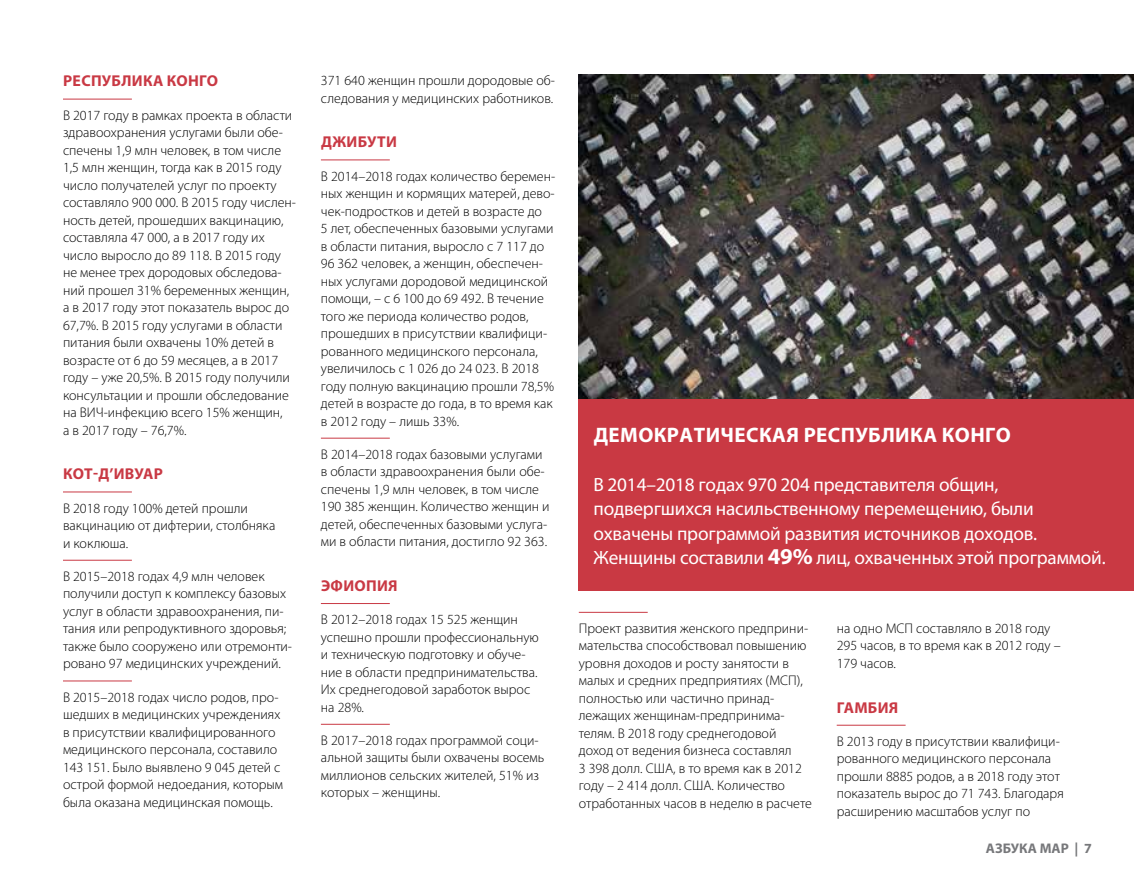
<style>
.page{position:relative;width:1134px;height:882px;background:#fff}
.page>*{position:absolute;margin:0;border:0;box-sizing:border-box;transform-origin:0 0}
.t1{font:700 21px "Myriad Pro";letter-spacing:.02em;color:#fff}
.t2{font:19.25px/24.5px "Myriad Pro";letter-spacing:-.01em;color:#fff}
.t3{font:700 15.75px "Myriad Pro";letter-spacing:.02em;color:#c93944}
.t4{font:300 14px/17.5px "Myriad Pro";color:#000}
.t5{font:300 14px/17.5px "Myriad Pro";color:#000101}
.t6{font:700 14px "Myriad Pro";color:#77787b}
.s1{font-weight:700;font-size:22.75px}
</style>
<div class="page">
<img style="left:579px;top:75px;width:555px;height:324px">
<hr style="left:63px;top:99px;width:69px;height:1px;background:#c93944">
<hr style="left:63px;top:492px;width:69px;height:1px;background:#c93944">
<hr style="left:63px;top:560px;width:69px;height:1px;background:#c93944">
<hr style="left:63px;top:681px;width:69px;height:1px;background:#c93944">
<hr style="left:321px;top:159px;width:69px;height:1px;background:#c93944">
<hr style="left:321px;top:438px;width:69px;height:1px;background:#c93944">
<hr style="left:321px;top:603px;width:69px;height:1px;background:#c93944">
<hr style="left:321px;top:724px;width:69px;height:1px;background:#c93944">
<hr style="left:579px;top:612px;width:69px;height:1px;background:#c93944">
<hr style="left:837px;top:725px;width:69px;height:1px;background:#c93944">
<div style="left:579px;top:399px;width:555px;height:192px;background:#c93943"></div>
<p class="t3" style="left:63px;top:71px;width:156px">РЕСПУБЛИКА КОНГО</p>
<p class="t5" style="left:63px;top:107px;width:235px">В 2017 году в рамках проекта в области здравоохранения услугами были обе&shy;спечены 1,9 млн человек, в том числе 1,5 млн женщин, тогда как в 2015 году число получателей услуг по проекту составляло 900 000. В 2015 году числен&shy;ность детей, прошедших вакцинацию, составляла 47 000, а в 2017 году их число выросло до 89 118. В 2015 году не менее трех дородовых обследова&shy;ний прошел 31% беременных женщин, а в 2017 году этот показатель вырос до 67,7%. В 2015 году услугами в области питания были охвачены 10% детей в возрасте от 6 до 59 месяцев, а в 2017 году – уже 20,5%. В 2015 году получили консультации и прошли обследование на ВИЧ-инфекцию всего 15% женщин,<br>а в 2017 году – 76,7%.</p>
<p class="t3" style="left:63px;top:464px;width:101px">КОТ-Д’ИВУАР</p>
<p class="t4" style="left:63px;top:499px;width:214px">В 2018 году 100% детей прошли вакцинацию от дифтерии, столбняка и коклюша.</p>
<p class="t4" style="left:63px;top:568px;width:231px">В 2015–2018 годах 4,9 млн человек получили доступ к комплексу базовых услуг в области здравоохранения, пи&shy;тания или репродуктивного здоровья; также было сооружено или отремонти&shy;ровано 97 медицинских учреждений.</p>
<p class="t4" style="left:63px;top:688px;width:222px">В 2015–2018 годах число родов, про&shy;шедших в медицинских учреждениях в присутствии квалифицированного медицинского персонала, составило 143 151. Было выявлено 9 045 детей с острой формой недоедания, которым была оказана медицинская помощь.</p>
<p class="t4" style="left:321px;top:72px;width:236px">371 640 женщин прошли дородовые об&shy;следования у медицинских работников.</p>
<p class="t3" style="left:321px;top:132px;width:77px">ДЖИБУТИ</p>
<p class="t4" style="left:321px;top:167px;width:236px">В 2014–2018 годах количество беремен&shy;ных женщин и кормящих матерей, дево&shy;чек-подростков и детей в возрасте до<br>5 лет, обеспеченных базовыми услугами в области питания, выросло с 7 117 до 96 362 человек, а женщин, обеспечен&shy;ных услугами дородовой медицинской помощи, – с 6 100 до 69 492. В течение того же периода количество родов, прошедших в присутствии квалифици&shy;рованного медицинского персонала, увеличилось с 1 026 до 24 023. В 2018 году полную вакцинацию прошли 78,5% детей в возрасте до года, в то время как в 2012 году – лишь 33%.</p>
<p class="t4" style="left:321px;top:446px;width:230px">В 2014–2018 годах базовыми услугами в области здравоохранения были обе&shy;спечены 1,9 млн человек, в том числе 190 385 женщин. Количество женщин и детей, обеспеченных базовыми услуга&shy;ми в области питания, достигло 92 363.</p>
<p class="t3" style="left:321px;top:575px;width:78px">ЭФИОПИЯ</p>
<p class="t4" style="left:321px;top:611px;width:219px">В 2012–2018 годах 15 525 женщин успешно прошли профессиональную и техническую подготовку и обуче&shy;ние в области предпринимательства.<br>Их среднегодовой заработок вырос на 28%.</p>
<p class="t4" style="left:321px;top:732px;width:225px">В 2017–2018 годах программой соци&shy;альной защиты были охвачены восемь миллионов сельских жителей, 51% из которых – женщины.</p>
<h1 class="t1" style="left:594px;top:421px;width:419px">ДЕМОКРАТИЧЕСКАЯ РЕСПУБЛИКА КОНГО</h1>
<h2 class="t2" style="left:593px;top:472px;width:514px">В 2014–2018 годах 970 204 представителя общин, подвергшихся насильственному перемещению, были охвачены программой развития источников доходов.<br>Женщины составили <span class="s1">49%</span> лиц, охваченных этой программой.</h2>
<p class="t4" style="left:579px;top:620px;width:235px">Проект развития женского предприни&shy;мательства способствовал повышению уровня доходов и росту занятости в малых и средних предприятиях (МСП), полностью или частично принад&shy;лежащих женщинам-предпринима&shy;телям. В 2018 году среднегодовой доход от ведения бизнеса составлял<br>3 398 долл. США, в то время как в 2012 году – 2 414 долл. США. Количество отработанных часов в неделю в расчете</p>
<p class="t4" style="left:837px;top:620px;width:226px">на одно МСП составляло в 2018 году<br>295 часов, в то время как в 2012 году –<br>179 часов.</p>
<p class="t3" style="left:837px;top:697px;width:63px">ГАМБИЯ</p>
<p class="t4" style="left:837px;top:733px;width:229px">В 2013 году в присутствии квалифици&shy;рованного медицинского персонала прошли 8885 родов, а в 2018 году этот показатель вырос до 71 743. Благодаря расширению масштабов услуг по</p>
<p class="t6" style="left:986px;top:839px;width:108px">АЗБУКА МАР | 7</p>
</div>
